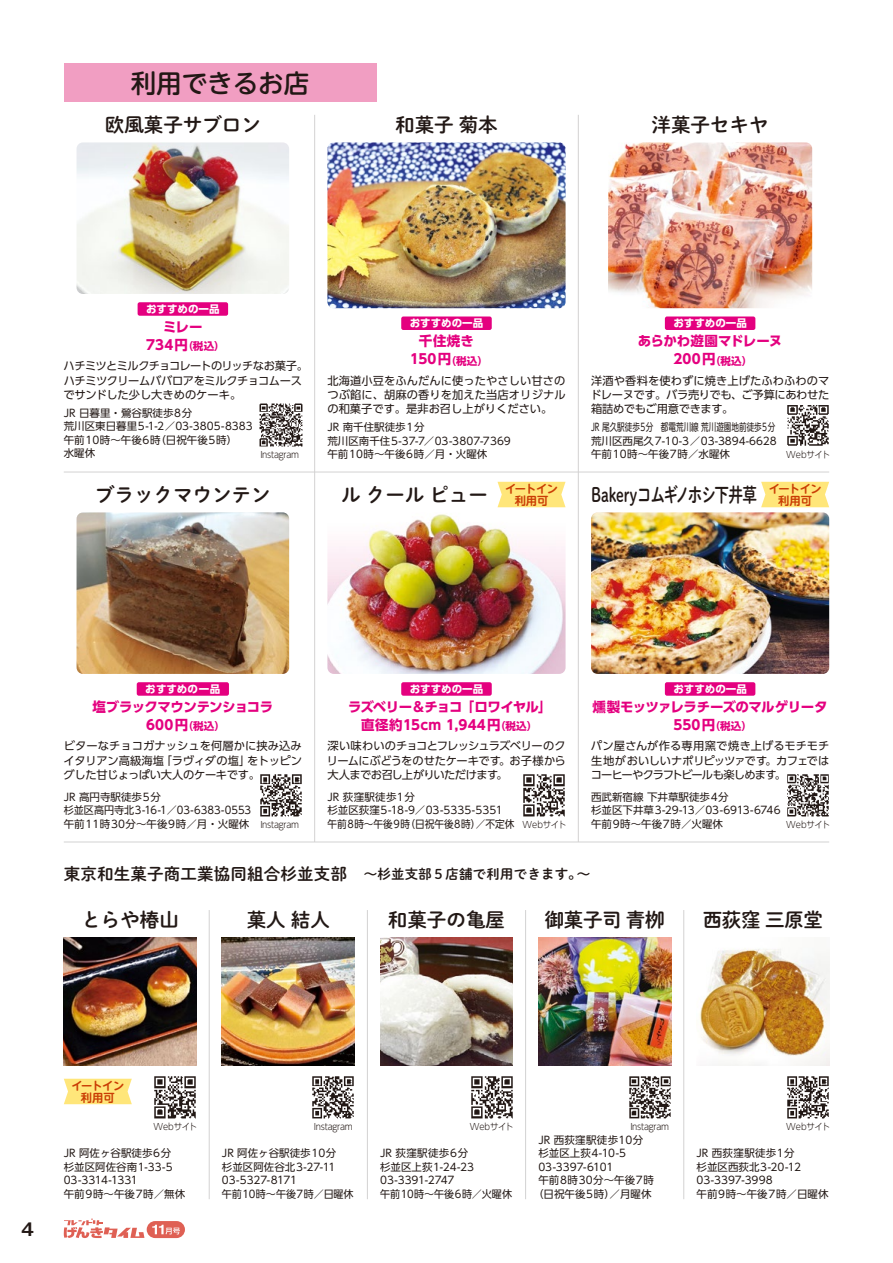
<style>
.page{position:relative;width:893px;height:1263px;background:#fff}
.page>*{position:absolute;margin:0;border:0;box-sizing:border-box;transform-origin:0 0}
.t1{font:500 25.5px "UD Shin M Go Pr 6 N";color:#221815}
.t2{font:19.5px "P Shuei M Go Std N B";color:#221815}
.t3{font:19.5px "P Shuei M Go Std N B";letter-spacing:-.045em;color:#221815;scale:.75 1}
.t4{font:700 17.25px "Gothic MB101 Pro De";color:#221815}
.t5{font:16.5px "P Shuei M Go Std N B";letter-spacing:.01em;color:#221815}
.t6{font:700 13.5px/18px "UD Shin Go Pro";letter-spacing:-.04em;color:#e4007f;text-align:center}
.t7{font:700 13.5px/18px "UD Shin Go Pro";letter-spacing:-.02em;color:#e4007f;text-align:center}
.t8{font:700 13.5px/18px "UD Shin Go Pro";color:#e4007f;text-align:center}
.t9{font:700 13.5px/18px "UD Shin Go Pro";letter-spacing:.025em;color:#e4007f;text-align:center}
.t10{font:11.25px/14.2px "UD Shin Go Pro";letter-spacing:-.025em;color:#221815;text-align:justify}
.t11{font:700 11.25px/12px "UD Shin M Go Pr 6 N De";letter-spacing:-.045em;color:#ca3d04;text-align:center}
.t12{font:10.5px/13.5px "UD Shin Go Pro";color:#221815}
.t13{font:10.5px/13.5px "UD Shin Go Pro";color:#221815;scale:.72 1}
.t14{font:700 10.5px "UD Shin Go Pro";color:#fff}
.t15{font:10.5px "UD Shin Go Pro";letter-spacing:.06em;color:#221815}
.t16{font:10.5px "UD Shin Go Pro";letter-spacing:.025em;color:#221815}
.t17{font:700 10.5px "UD Shin Go Pro";letter-spacing:.025em;color:#fff}
.t18{font:300 9px "UD Shin Go Pro";letter-spacing:-.03em;color:#221815;scale:.93 1}
.s1{font-size:10.5px}
.s2{font-size:13.5px}
</style>
<div class="page">
<hr style="left:314px;top:115px;width:1px;height:727px;background:#d3d2d2">
<hr style="left:209px;top:910px;width:1px;height:289px;background:#d3d2d2">
<hr style="left:367px;top:910px;width:1px;height:289px;background:#d3d2d2">
<hr style="left:525px;top:910px;width:1px;height:289px;background:#d3d2d2">
<hr style="left:683px;top:910px;width:1px;height:289px;background:#d3d2d2">
<hr style="left:64px;top:842px;width:765px;height:1px;background:#d3d2d2">
<hr style="left:64px;top:472px;width:765px;height:1px;background:#d3d2d2">
<hr style="left:578px;top:115px;width:1px;height:727px;background:#d3d2d2">
<div style="left:64px;top:64px;width:312px;height:38px;background:#f19ec2"></div>
<img style="left:327px;top:142px;width:239px;height:166px">
<img style="left:77px;top:142px;width:212px;height:152px">
<img style="left:591px;top:512px;width:238px;height:162px">
<div style="left:401px;top:316px;width:91px;height:14px;background:#e4007f;border-radius:2px"></div>
<img style="left:608px;top:142px;width:204px;height:166px">
<div style="left:665px;top:316px;width:90px;height:14px;background:#e4007f;border-radius:2px"></div>
<div style="left:138px;top:302px;width:90px;height:14px;background:#e4007f;border-radius:2px"></div>
<img style="left:327px;top:514px;width:239px;height:160px">
<div style="left:401px;top:682px;width:91px;height:14px;background:#e4007f;border-radius:2px"></div>
<img style="left:77px;top:512px;width:212px;height:162px">
<div style="left:137px;top:682px;width:92px;height:14px;background:#e4007f;border-radius:2px"></div>
<div style="left:665px;top:682px;width:90px;height:14px;background:#e4007f;border-radius:2px"></div>
<img style="left:787px;top:774px;width:42px;height:43px">
<img style="left:259px;top:403px;width:44px;height:44px">
<img style="left:787px;top:405px;width:42px;height:41px">
<img style="left:260px;top:774px;width:42px;height:43px">
<img style="left:523px;top:774px;width:42px;height:43px">
<svg style="left:761px;top:482px;width:68px;height:25px;background:#ffe782"></svg>
<svg style="left:64px;top:1079px;width:68px;height:25px;background:#ffe782"></svg>
<img style="left:64px;top:938px;width:132px;height:127px">
<img style="left:222px;top:938px;width:133px;height:127px">
<img style="left:380px;top:938px;width:133px;height:127px">
<img style="left:538px;top:938px;width:133px;height:127px">
<img style="left:699px;top:948px;width:130px;height:117px">
<svg style="left:497px;top:482px;width:69px;height:25px;background:#ffe784"></svg>
<svg style="left:64px;top:1218px;width:80px;height:20px"></svg>
<div style="left:147px;top:1221px;width:38px;height:17px;background:#df6054;border-radius:9px"></div>
<svg style="left:152px;top:1225px;width:28px;height:9px"></svg>
<img style="left:787px;top:1076px;width:42px;height:43px">
<img style="left:471px;top:1076px;width:42px;height:43px">
<img style="left:629px;top:1076px;width:42px;height:43px">
<img style="left:312px;top:1076px;width:42px;height:43px">
<img style="left:154px;top:1076px;width:42px;height:43px">
<h1 class="t1" style="left:131px;top:61px;width:180px">利用できるお店</h1>
<h2 class="t2" style="left:105px;top:110px;width:157px">欧風菓子サブロン</h2>
<h2 class="t2" style="left:395px;top:110px;width:104px">和菓子 菊本</h2>
<h2 class="t2" style="left:652px;top:110px;width:118px">洋菓子セキヤ</h2>
<p class="t14" style="left:146px;top:300px;width:75px">おすすめの一品</p>
<p class="t7" style="left:146px;top:318px;width:80px">ミレー<br>734円<span class="s1">（税込）</span></p>
<p class="t10" style="left:64px;top:359px;width:246px;text-align:left">ハチミツとミルクチョコレートのリッチなお菓子。ハチミツクリームババロアをミルクチョコムースでサンドした少し大きめのケーキ。</p>
<p class="t12" style="left:64px;top:406px;width:190px">JR 日暮里・鶯谷駅徒歩8分<br>荒川区東日暮里5-1-2／03-3805-8383午前10時～午後6時（日祝午後5時）<br>水曜休</p>
<p class="t14" style="left:410px;top:315px;width:75px">おすすめの一品</p>
<p class="t9" style="left:410px;top:332px;width:79px">千住焼き<br>150円<span class="s1">（税込）</span></p>
<p class="t10" style="left:327px;top:373px;width:240px">北海道小豆をふんだんに使ったやさしい甘さのつぶ餡に、胡麻の香りを加えた当店オリジナルの和菓子です。是非お召し上がりください。</p>
<p class="t12" style="left:327px;top:420px;width:185px">JR 南千住駅徒歩1分<br>荒川区南千住5-37-7／03-3807-7369午前10時～午後6時／月・火曜休</p>
<p class="t14" style="left:673px;top:315px;width:75px">おすすめの一品</p>
<p class="t8" style="left:638px;top:332px;width:146px">あらかわ遊園マドレーヌ<br>200円<span class="s1">（税込）</span></p>
<p class="t10" style="left:590px;top:373px;width:240px">洋酒や香料を使わずに焼き上げたふわふわのマドレーヌです。バラ売りでも、ご予算にあわせた箱詰めでもご用意できます。</p>
<p class="t13" style="left:591px;top:420px;width:259px">JR 尾久駅徒歩5分　都電荒川線 荒川遊園地前徒歩5分荒川区西尾久7-10-3／03-3894-6628午前10時～午後7時／水曜休</p>
<p class="t18" style="left:260px;top:447px;width:43px">Instagram</p>
<p class="t18" style="left:786px;top:447px;width:49px">Webサイト</p>
<h2 class="t2" style="left:95px;top:480px;width:177px">ブラックマウンテン</h2>
<h2 class="t2" style="left:341px;top:480px;width:148px">ル クール ピュー</h2>
<p class="t11" style="left:505px;top:482px;width:54px">イートイン利用可</p>
<h2 class="t3" style="left:591px;top:480px;width:223px">Bakeryコムギノホシ下井草</h2>
<p class="t11" style="left:769px;top:482px;width:54px">イートイン利用可</p>
<p class="t17" style="left:145px;top:680px;width:77px">おすすめの一品</p>
<p class="t6" style="left:92px;top:698px;width:182px">塩ブラックマウンテンショコラ<br>600円<span class="s1">（税込）</span></p>
<p class="t10" style="left:64px;top:739px;width:240px">ビターなチョコガナッシュを何層かに挟み込みイタリアン高級海塩「ラヴィダの塩」をトッピングした甘じょっぱい大人のケーキです。</p>
<p class="t12" style="left:64px;top:790px;width:189px">JR 高円寺駅徒歩5分<br>杉並区高円寺北3-16-1／03-6383-0553午前11時30分～午後9時／月・火曜休</p>
<p class="t14" style="left:410px;top:680px;width:75px">おすすめの一品</p>
<p class="t6" style="left:348px;top:698px;width:205px">ラズベリー＆チョコ 「ロワイヤル」直径約15cm 1,944円<span class="s1">（税込）</span></p>
<p class="t10" style="left:327px;top:739px;width:240px">深い味わいのチョコとフレッシュラズベリーのクリームにぶどうをのせたケーキです。お子様から大人までお召し上がりいただけます。</p>
<p class="t12" style="left:327px;top:790px;width:188px">JR 荻窪駅徒歩1分<br>杉並区荻窪5-18-9／03-5335-5351午前8時～午後9時（日祝午後8時）／不定休</p>
<p class="t18" style="left:260px;top:817px;width:43px">Instagram</p>
<p class="t18" style="left:522px;top:817px;width:49px">Webサイト</p>
<p class="t14" style="left:673px;top:680px;width:75px">おすすめの一品</p>
<p class="t7" style="left:593px;top:698px;width:237px">燻製モッツァレラチーズのマルゲリータ<br>550円<span class="s1">（税込）</span></p>
<p class="t10" style="left:591px;top:739px;width:240px">パン屋さんが作る専用窯で焼き上げるモチモチ生地がおいしいナポリピッツァです。カフェではコーヒーやクラフトビールも楽しめます。</p>
<p class="t12" style="left:591px;top:790px;width:191px">西武新宿線 下井草駅徒歩4分<br>杉並区下井草3-29-13／03-6913-6746午前9時～午後7時／火曜休</p>
<p class="t18" style="left:786px;top:817px;width:49px">Webサイト</p>
<h3 class="t5" style="left:64px;top:862px;width:528px">東京和生菓子商工業協同組合杉並支部　<span class="s2">〜杉並支部５店舗で利用できます。〜</span></h3>
<h2 class="t2" style="left:81px;top:905px;width:99px">とらや椿山</h2>
<h2 class="t2" style="left:247px;top:905px;width:85px">菓人 結人</h2>
<h2 class="t2" style="left:388px;top:905px;width:118px">和菓子の亀屋</h2>
<h2 class="t2" style="left:545px;top:905px;width:122px">御菓子司 青栁</h2>
<h2 class="t2" style="left:703px;top:905px;width:122px">西荻窪 三原堂</h2>
<h3 class="t4" style="left:21px;top:1215px;width:15px">4</h3>
<p class="t11" style="left:71px;top:1079px;width:54px">イートイン利用可</p>
<p class="t18" style="left:153px;top:1119px;width:49px">Webサイト</p>
<p class="t18" style="left:314px;top:1119px;width:43px">Instagram</p>
<p class="t18" style="left:470px;top:1119px;width:49px">Webサイト</p>
<p class="t18" style="left:630px;top:1119px;width:43px">Instagram</p>
<p class="t18" style="left:786px;top:1119px;width:49px">Webサイト</p>
<p class="t12" style="left:64px;top:1146px;width:123px">JR 阿佐ヶ谷駅徒歩6分<br>杉並区阿佐谷南1-33-5<br>03-3314-1331<br>午前9時～午後7時／無休</p>
<p class="t12" style="left:222px;top:1146px;width:133px">JR 阿佐ヶ谷駅徒歩10分<br>杉並区阿佐谷北3-27-11<br>03-5327-8171<br>午前10時～午後7時／日曜休</p>
<p class="t12" style="left:380px;top:1146px;width:133px">JR 荻窪駅徒歩6分<br>杉並区上荻1-24-23<br>03-3391-2747<br>午前10時～午後6時／火曜休</p>
<p class="t16" style="left:538px;top:1131px;width:107px">JR 西荻窪駅徒歩10分</p>
<p class="t12" style="left:538px;top:1146px;width:89px">杉並区上荻4-10-5</p>
<p class="t12" style="left:538px;top:1160px;width:76px">03-3397-6101</p>
<p class="t15" style="left:538px;top:1172px;width:117px">午前8時30分～午後7時</p>
<p class="t12" style="left:533px;top:1187px;width:120px">（日祝午後5時）／月曜休</p>
<p class="t12" style="left:696px;top:1146px;width:133px">JR 西荻窪駅徒歩1分<br>杉並区西荻北3-20-12<br>03-3397-3998<br>午前9時～午後7時／日曜休</p>
</div>
